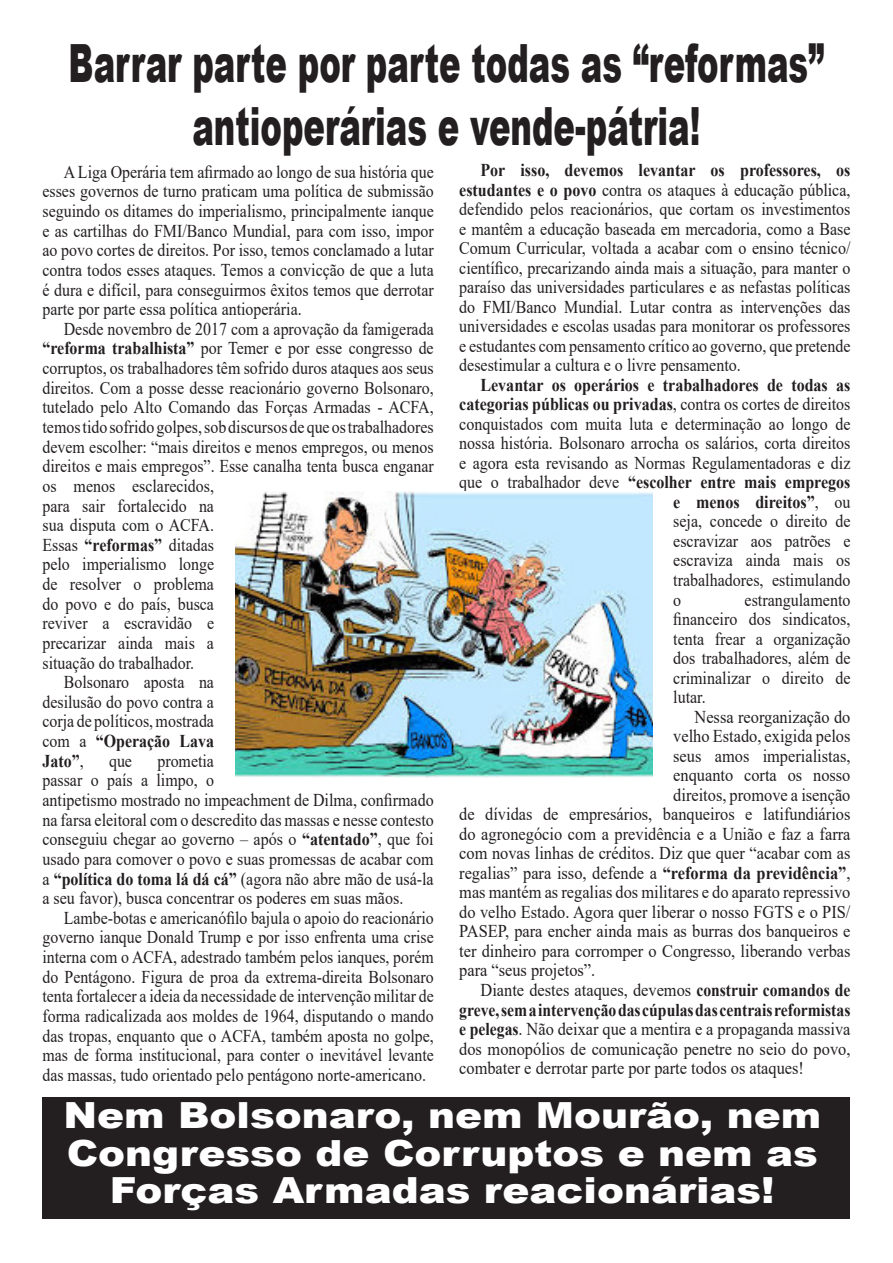
<style>
.page{position:relative;width:893px;height:1263px;background:#fff}
.page>*{position:absolute;margin:0;border:0;box-sizing:border-box;transform-origin:0 0}
.t1{font:900 52.65px/63.3px "Arial";color:#231f20;text-align:center;scale:.61 1}
.t2{font:900 36px/37.5px "Arial";color:#fff;text-align:center;scale:1.12 1}
.t3{font:18px/19.6px "Times New Roman";color:#231f20;text-align:justify;scale:.88 1}
.t4{font:18px/19.5px "Times New Roman";color:#231f20;text-align:justify;scale:.89 1}
.t5{font:18px/19.5px "Times New Roman";color:#231f20;text-align:justify;scale:.91 1}
.t6{font:700 18px "Times New Roman";color:#231f20;scale:.89 1}
.s1{font-weight:700}
.s2{font-weight:400}
</style>
<div class="page">
<div style="left:43px;top:1097px;width:807px;height:121px;background:#231f20"></div>
<img style="left:235px;top:491px;width:417px;height:286px">
<p class="t1" style="left:69px;top:29px;width:1240px">Barrar parte por parte todas as “reformas” antioperárias e vende-pátria!</p>
<p class="t4" style="left:459px;top:160px;width:441px;text-indent:21px"><span class="s1">Por isso, devemos levantar os professores, os estudantes e o povo</span> contra os ataques à educação pública, defendido pelos reacionários, que cortam os investimentos e mantêm a educação baseada em mercadoria, como a Base Comum Curricular, voltada a acabar com o ensino técnico/ científico, precarizando ainda mais a situação, para manter o paraíso das universidades particulares e as nefastas políticas do FMI/Banco Mundial. Lutar contra as intervenções das universidades e escolas usadas para monitorar os professores e estudantes com pensamento crítico ao governo, que pretende desestimular a cultura e o livre pensamento.</p>
<p class="t6" style="left:480px;top:372px;width:417px">Levantar os operários e trabalhadores de todas as</p>
<p class="t6" style="left:459px;top:391px;width:441px">categorias públicas ou privadas<span class="s2">, contra os cortes de direitos</span></p>
<p class="t4" style="left:459px;top:413px;width:441px">conquistados com muita luta e determinação ao longo de</p>
<p class="t4" style="left:459px;top:433px;width:441px">nossa história. Bolsonaro arrocha os salários, corta direitos</p>
<p class="t4" style="left:459px;top:452px;width:441px">e agora esta revisando as Normas Regulamentadoras e diz</p>
<p class="t6" style="left:459px;top:469px;width:441px"><span class="s2">que o trabalhador deve</span> “escolher entre mais empregos</p>
<p class="t6" style="left:673px;top:489px;width:201px">e menos direitos”<span class="s2">, ou</span></p>
<p class="t4" style="left:673px;top:511px;width:201px">seja, concede o direito de</p>
<p class="t4" style="left:673px;top:531px;width:201px">escravizar aos patrões e</p>
<p class="t4" style="left:673px;top:550px;width:201px">escraviza ainda mais os</p>
<p class="t4" style="left:673px;top:570px;width:201px">trabalhadores, estimulando</p>
<p class="t4" style="left:673px;top:589px;width:10px">o</p>
<p class="t3" style="left:43px;top:161px;width:446px;text-indent:21px">A Liga Operária tem afirmado ao longo de sua história que esses governos de turno praticam uma política de submissão seguindo os ditames do imperialismo, principalmente ianque e as cartilhas do FMI/Banco Mundial, para com isso, impor ao povo cortes de direitos. Por isso, temos conclamado a lutar contra todos esses ataques. Temos a convicção de que a luta é dura e difícil, para conseguirmos êxitos temos que derrotar parte por parte essa política antioperária.</p>
<p class="t3" style="left:43px;top:318px;width:446px;text-align:left;text-indent:21px">Desde novembro de 2017 com a aprovação da famigerada <span class="s1">“reforma trabalhista”</span> por Temer e por esse congresso de corruptos, os trabalhadores têm sofrido duros ataques aos seus direitos. Com a posse desse reacionário governo Bolsonaro, tutelado pelo Alto Comando das Forças Armadas - ACFA, temos tido sofrido golpes, sob discursos de que os trabalhadores devem escolher: “mais direitos e menos empregos, ou menos direitos e mais empregos”. Esse canalha tenta busca enganar os menos esclarecidos,<br>para sair fortalecido na<br>sua disputa com o ACFA.<br>Essas <span class="s1">“reformas”</span> ditadas<br>pelo imperialismo longe<br>de resolver o problema<br>do povo e do país, busca<br>reviver a escravidão e<br>precarizar ainda mais a<br>situação do trabalhador.</p>
<p class="t3" style="left:43px;top:672px;width:196px;text-indent:21px">Bolsonaro aposta na desilusão do povo contra a corja de políticos, mostrada com a <span class="s1">“Operação Lava Jato”</span>,</p>
<p class="t4" style="left:673px;top:589px;width:201px;text-indent:71px">estrangulamento financeiro dos sindicatos, tenta frear a organização dos trabalhadores, além de criminalizar o direito de lutar.</p>
<p class="t5" style="left:694px;top:706px;width:173px">Nessa reorganização do</p>
<p class="t5" style="left:673px;top:726px;width:196px">velho Estado, exigida pelos</p>
<p class="t5" style="left:673px;top:745px;width:196px">seus amos imperialistas,</p>
<p class="t5" style="left:673px;top:765px;width:196px">enquanto corta os nosso</p>
<p class="t5" style="left:673px;top:784px;width:196px">direitos, promove a isenção</p>
<p class="t5" style="left:459px;top:804px;width:431px">de dívidas de empresários, banqueiros e latifundiários</p>
<p class="t5" style="left:459px;top:823px;width:431px">do agronegócio com a previdência e a União e faz a farra</p>
<p class="t5" style="left:459px;top:843px;width:431px">com novas linhas de créditos. Diz que quer “acabar com as</p>
<p class="t5" style="left:459px;top:862px;width:431px">regalias” para isso, defende a <span class="s1">“reforma da previdência”</span>,</p>
<p class="t5" style="left:459px;top:882px;width:431px">mas mantém as regalias dos militares e do aparato repressivo</p>
<p class="t5" style="left:459px;top:901px;width:431px">do velho Estado. Agora quer liberar o nosso FGTS e o PIS/</p>
<p class="t5" style="left:459px;top:921px;width:431px">PASEP, para encher ainda mais as burras dos banqueiros e</p>
<p class="t5" style="left:459px;top:940px;width:431px">ter dinheiro para corromper o Congresso, liberando verbas</p>
<p class="t5" style="left:459px;top:960px;width:151px">para “seus projetos”.</p>
<p class="t5" style="left:459px;top:980px;width:431px;text-indent:21px">Diante destes ataques, devemos <span class="s1">construir comandos de greve, sem a intervenção das cúpulas das centrais reformistas e pelegas</span>. Não deixar que a mentira e a propaganda massiva dos monopólios de comunicação penetre no seio do povo, combater e derrotar parte por parte todos os ataques!</p>
<p class="t2" style="left:63px;top:1095px;width:678px">Nem Bolsonaro, nem Mourão, nem<br>Congresso de Corruptos e nem as<br>Forças Armadas reacionárias!</p>
<p class="t3" style="left:43px;top:750px;width:446px;text-align:left;text-indent:115px">prometia<br>passar o país a limpo, o<br>antipetismo mostrado no impeachment de Dilma, confirmado na farsa eleitoral com o descredito das massas e nesse contesto conseguiu chegar ao governo – após o <span class="s1">“atentado”</span>, que foi usado para comover o povo e suas promessas de acabar com a <span class="s1">“política do toma lá dá cá”</span> (agora não abre mão de usá-la a seu favor), busca concentrar os poderes em suas mãos.</p>
<p class="t3" style="left:43px;top:907px;width:446px;text-indent:21px">Lambe-botas e americanófilo bajula o apoio do reacionário governo ianque Donald Trump e por isso enfrenta uma crise interna com o ACFA, adestrado também pelos ianques, porém do Pentágono. Figura de proa da extrema-direita Bolsonaro tenta fortalecer a ideia da necessidade de intervenção militar de forma radicalizada aos moldes de 1964, disputando o mando das tropas, enquanto que o ACFA, também aposta no golpe, mas de forma institucional, para conter o inevitável levante das massas, tudo orientado pelo pentágono norte-americano.</p>
<p class="t3" style="left:109px;top:750px;width:28px">que</p>
</div>
